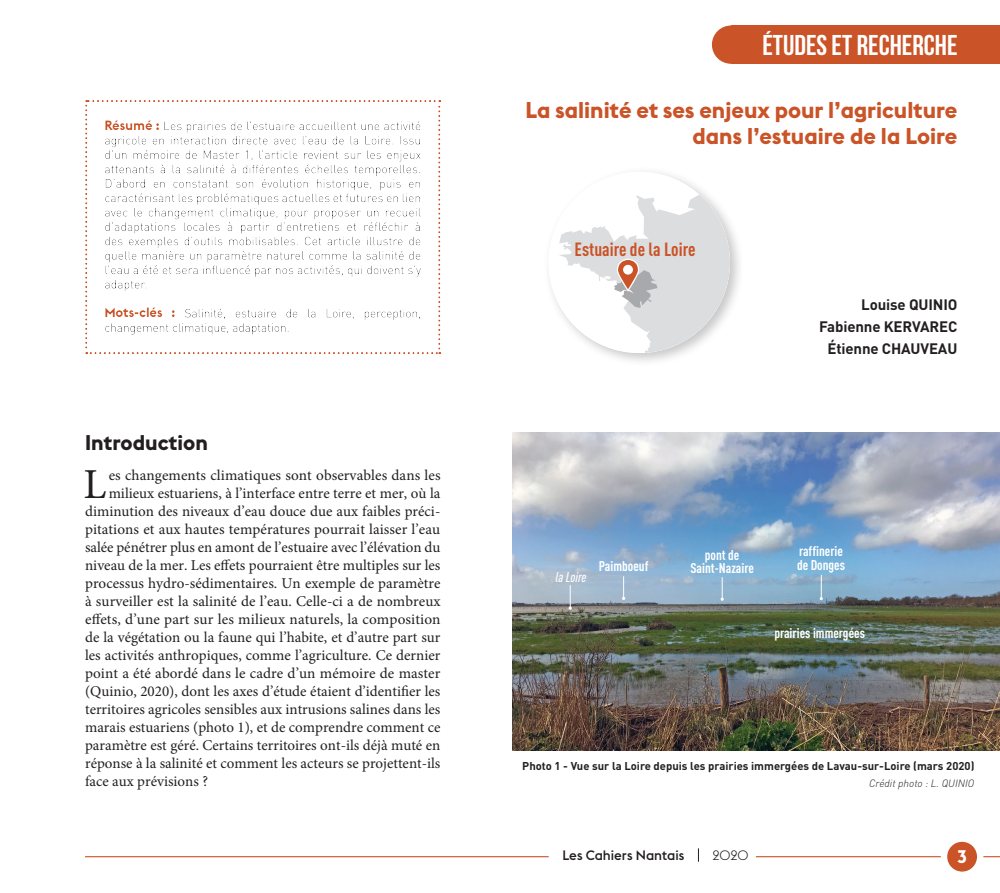
<style>
.page{position:relative;width:1000px;height:893px;background:#fff}
.page>*{position:absolute;margin:0;border:0;box-sizing:border-box;transform-origin:0 0}
.t1{font:42.75px "Minion Pro";color:#231f20}
.t2{font:700 28.5px "Bebas Neue";color:#fff}
.t3{font:700 22.5px/25.5px "Euclid Flex";color:#ca5327;text-align:right}
.t4{font:700 21px "Euclid Flex";color:#231f20}
.t5{font:700 condensed 18.9px "DIN Pro";color:#ca5327}
.t6{font:700 18px "Euclid Flex";color:#fff}
.t7{font:15px "Minion Pro";color:#231f20}
.t8{font:700 15px/22.2px "DIN Pro";letter-spacing:-.01em;color:#231f20;text-align:right}
.t9{font:700 condensed 13.95px/14px "DIN Pro";color:#fff}
.t10{font:italic 500 condensed 13.95px "DIN Pro";color:#fff}
.t11{font:500 13.5px "Euclid Flex";color:#231f20}
.t12{font:700 13.5px "Euclid Flex";letter-spacing:-.01em;color:#ca5327}
.t13{font:300 13.5px "Euclid Flex";color:#231f20}
.t14{font:700 11.25px "DIN Pro";color:#231f20}
.t15{font:italic 300 10.5px "DIN Pro";color:#231f20}
</style>
<div class="page">
<div style="left:946px;top:842px;width:30px;height:30px;background:#ca5327;border-radius:50%"></div>
<svg style="left:983px;top:856px;width:16px;height:1px"></svg>
<svg style="left:711px;top:26px;width:19px;height:38px"></svg>
<hr style="left:85px;top:856px;width:463px;height:1px;background:#ca5327">
<hr style="left:755px;top:856px;width:185px;height:1px;background:#ca5327">
<svg style="left:698px;top:848px;width:1px;height:14px"></svg>
<div style="left:82px;top:100px;width:359px;height:256px;background:#231f20;opacity:.1"></div>
<img style="left:550px;top:171px;width:189px;height:191px">
<svg style="left:558px;top:172px;width:171px;height:181px"></svg>
<div style="left:730px;top:26px;width:269px;height:38px;background:#ca5327"></div>
<img style="left:513px;top:433px;width:486px;height:317px">
<svg style="left:819px;top:575px;width:3px;height:25px"></svg>
<svg style="left:568px;top:585px;width:3px;height:25px"></svg>
<svg style="left:720px;top:577px;width:3px;height:24px"></svg>
<svg style="left:622px;top:576px;width:3px;height:24px"></svg>
<p class="t12" style="left:104px;top:118px;width:57px">Résumé :</p>
<h2 class="t2" style="left:762px;top:29px;width:196px">ÉTUDES ET RECHERCHE</h2>
<h3 class="t3" style="left:525px;top:98px;width:433px">La salinité et ses enjeux pour l’agriculture dans l’estuaire de la Loire</h3>
<p class="t5" style="left:574px;top:235px;width:122px">Estuaire de la Loire</p>
<p class="t12" style="left:104px;top:305px;width:73px">Mots-clés :</p>
<p class="t8" style="left:818px;top:291px;width:140px">Louise QUINIO<br>Fabienne KERVAREC<br>Étienne CHAUVEAU</p>
<h3 class="t4" style="left:85px;top:430px;width:124px">Introduction</h3>
<h1 class="t1" style="left:83px;top:456px;width:24px">L</h1>
<p class="t7" style="left:109px;top:465px;width:333px">es changements climatiques sont observables dans les</p>
<p class="t7" style="left:109px;top:483px;width:333px">milieux estuariens, à l’interface entre terre et mer, où la</p>
<p class="t7" style="left:85px;top:501px;width:357px">diminution des niveaux d’eau douce due aux faibles préci-</p>
<p class="t7" style="left:85px;top:519px;width:356px">pitations et aux hautes températures pourrait laisser l’eau</p>
<p class="t7" style="left:85px;top:537px;width:356px">salée pénétrer plus en amont de l’estuaire avec l’élévation du</p>
<p class="t7" style="left:85px;top:555px;width:357px">niveau de la mer. Les effets pourraient être multiples sur les</p>
<p class="t7" style="left:85px;top:573px;width:357px">processus hydro-sédimentaires. Un exemple de paramètre</p>
<p class="t7" style="left:85px;top:591px;width:357px">à surveiller est la salinité de l’eau. Celle-ci a de nombreux</p>
<p class="t7" style="left:85px;top:609px;width:357px">effets, d’une part sur les milieux naturels, la composition</p>
<p class="t7" style="left:85px;top:627px;width:357px">de la végétation ou la faune qui l’habite, et d’autre part sur</p>
<p class="t7" style="left:85px;top:645px;width:357px">les activités anthropiques, comme l’agriculture. Ce dernier</p>
<p class="t7" style="left:85px;top:663px;width:357px">point a été abordé dans le cadre d’un mémoire de master</p>
<p class="t7" style="left:85px;top:681px;width:357px">(Quinio, 2020), dont les axes d’étude étaient d’identifier les</p>
<p class="t7" style="left:85px;top:699px;width:357px">territoires agricoles sensibles aux intrusions salines dans les</p>
<p class="t7" style="left:85px;top:717px;width:357px">marais estuariens (photo 1), et de comprendre comment ce</p>
<p class="t7" style="left:85px;top:735px;width:357px">paramètre est géré. Certains territoires ont-ils déjà muté en</p>
<p class="t7" style="left:85px;top:753px;width:357px">réponse à la salinité et comment les acteurs se projettent-ils</p>
<p class="t7" style="left:85px;top:771px;width:124px">face aux prévisions ?</p>
<p class="t10" style="left:555px;top:567px;width:32px">la Loire</p>
<p class="t9" style="left:704px;top:546px;width:36px">pont de</p>
<p class="t9" style="left:598px;top:558px;width:51px">Paimboeuf</p>
<p class="t9" style="left:690px;top:560px;width:65px">Saint-Nazaire</p>
<p class="t9" style="left:796px;top:543px;width:50px">raffinerie de Donges</p>
<p class="t9" style="left:774px;top:625px;width:92px">prairies immergées</p>
<p class="t14" style="left:522px;top:757px;width:453px">Photo 1 - Vue sur la Loire depuis les prairies immergées de Lavau-sur-Loire (mars 2020)</p>
<p class="t15" style="left:868px;top:775px;width:107px">Crédit photo : L. QUINIO</p>
<p class="t11" style="left:562px;top:847px;width:123px">Les Cahiers Nantais</p>
<p class="t6" style="left:957px;top:846px;width:11px">3</p>
<p class="t13" style="left:712px;top:847px;width:38px">2020</p>
</div>
